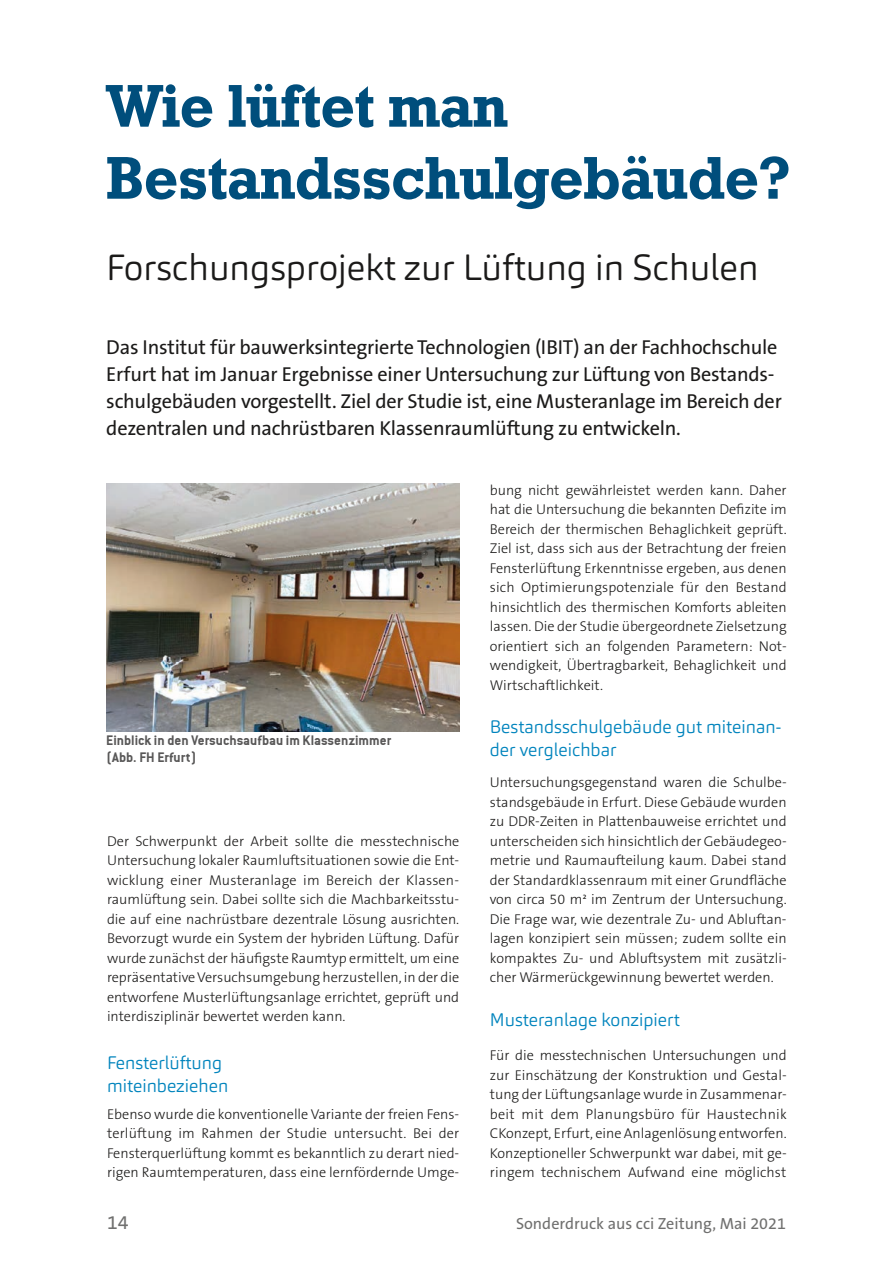
<style>
.page{position:relative;width:893px;height:1263px;background:#fff}
.page>*{position:absolute;margin:0;border:0;box-sizing:border-box;transform-origin:0 0}
.t1{font:700 60px/72px "Geo Slb 712 Md BT";color:#004e7c}
.t2{font:300 36px "Carnas";color:#1b1a19}
.t3{font:20.25px/27px "The Sans B5 Plain";letter-spacing:-.01em;color:#1b1a19}
.t4{font:19.5px "The Sans B5 Plain";color:#70706f}
.t5{font:300 18px/22.5px "Carnas";color:#0084bd}
.t6{font:16.2px "The Sans B5 Plain";color:#70706f}
.t7{font:15px/16.5px "Conduit ITCTT Bold";color:#585757}
.t8{font:300 14.25px/19.5px "The Sans B3";color:#1b1a19;text-align:justify}
</style>
<div class="page">
<img style="left:106px;top:483px;width:353px;height:248px">
<h1 class="t1" style="left:106px;top:73px;width:685px">Wie lüftet man<br>Bestandsschulgebäude?</h1>
<h2 class="t2" style="left:106px;top:245px;width:654px">Forschungsprojekt zur Lüftung in Schulen</h2>
<p class="t3" style="left:106px;top:334px;width:677px">Das Institut für bauwerksintegrierte Technologien (IBIT) an der Fachhochschule Erfurt hat im Januar Ergebnisse einer Untersuchung zur Lüftung von Bestands&shy;schulgebäuden vorgestellt. Ziel der Studie ist, eine Musteranlage im Bereich der dezentralen und nachrüstbaren Klassenraumlüftung zu entwickeln.</p>
<p class="t7" style="left:106px;top:732px;width:286px">Einblick in den Versuchsaufbau im Klassenzimmer (Abb. FH Erfurt)</p>
<p class="t8" style="left:107px;top:831px;width:354px">Der Schwerpunkt der Arbeit sollte die messtechnische Untersuchung lokaler Raumluftsituationen sowie die Ent&shy;wicklung einer Musteranlage im Bereich der Klassen&shy;raumlüftung sein. Dabei sollte sich die Machbarkeitsstu&shy;die auf eine nachrüstbare dezentrale Lösung ausrichten.<br>Bevorzugt wurde ein System der hybriden Lüftung. Dafür wurde zunächst der häufigste Raumtyp ermittelt, um eine repräsentative Versuchsumgebung herzustellen, in der die entworfene Musterlüftungsanlage errichtet, geprüft und interdisziplinär bewertet werden kann.</p>
<p class="t5" style="left:107px;top:1051px;width:123px">Fensterlüftung miteinbeziehen</p>
<p class="t8" style="left:107px;top:1104px;width:354px">Ebenso wurde die konventionelle Variante der freien Fens&shy;terlüftung im Rahmen der Studie untersucht. Bei der Fensterquerlüftung kommt es bekanntlich zu derart nied&shy;rigen Raumtemperaturen, dass eine lernfördernde Umge-</p>
<p class="t8" style="left:490px;top:480px;width:298px">bung nicht gewährleistet werden kann. Daher hat die Untersuchung die bekannten Defizite im Bereich der thermischen Behaglichkeit geprüft.<br>Ziel ist, dass sich aus der Betrachtung der freien Fensterlüftung Erkenntnisse ergeben, aus denen sich Optimierungspotenziale für den Bestand hinsichtlich des thermischen Komforts ableiten lassen. Die der Studie übergeordnete Zielsetzung orientiert sich an folgenden Parametern: Not&shy;wendigkeit, Übertragbarkeit, Behaglichkeit und Wirtschaftlichkeit.</p>
<p class="t5" style="left:490px;top:716px;width:293px">Bestandsschulgebäude gut miteinan&shy;der vergleichbar</p>
<p class="t8" style="left:490px;top:773px;width:298px">Untersuchungsgegenstand waren die Schulbe&shy;standsgebäude in Erfurt. Diese Gebäude wurden zu DDR-Zeiten in Plattenbauweise errichtet und unterscheiden sich hinsichtlich der Gebäudegeo&shy;metrie und Raumaufteilung kaum. Dabei stand der Standardklassenraum mit einer Grundfläche von circa 50 m² im Zentrum der Untersuchung.<br>Die Frage war, wie dezentrale Zu- und Abluftan&shy;lagen konzipiert sein müssen; zudem sollte ein kompaktes Zu- und Abluftsystem mit zusätzli&shy;cher Wärmerückgewinnung bewertet werden.</p>
<p class="t5" style="left:490px;top:1008px;width:191px">Musteranlage konzipiert</p>
<p class="t8" style="left:490px;top:1046px;width:298px">Für die messtechnischen Untersuchungen und zur Einschätzung der Konstruktion und Gestal&shy;tung der Lüftungsanlage wurde in Zusammenar&shy;beit mit dem Planungsbüro für Haustechnik CKonzept, Erfurt, eine Anlagenlösung entworfen.<br>Konzeptioneller Schwerpunkt war dabei, mit ge&shy;ringem technischem Aufwand eine möglichst</p>
<h3 class="t4" style="left:107px;top:1212px;width:23px">14</h3>
<p class="t6" style="left:516px;top:1215px;width:271px">Sonderdruck aus cci Zeitung, Mai 2021</p>
</div>
